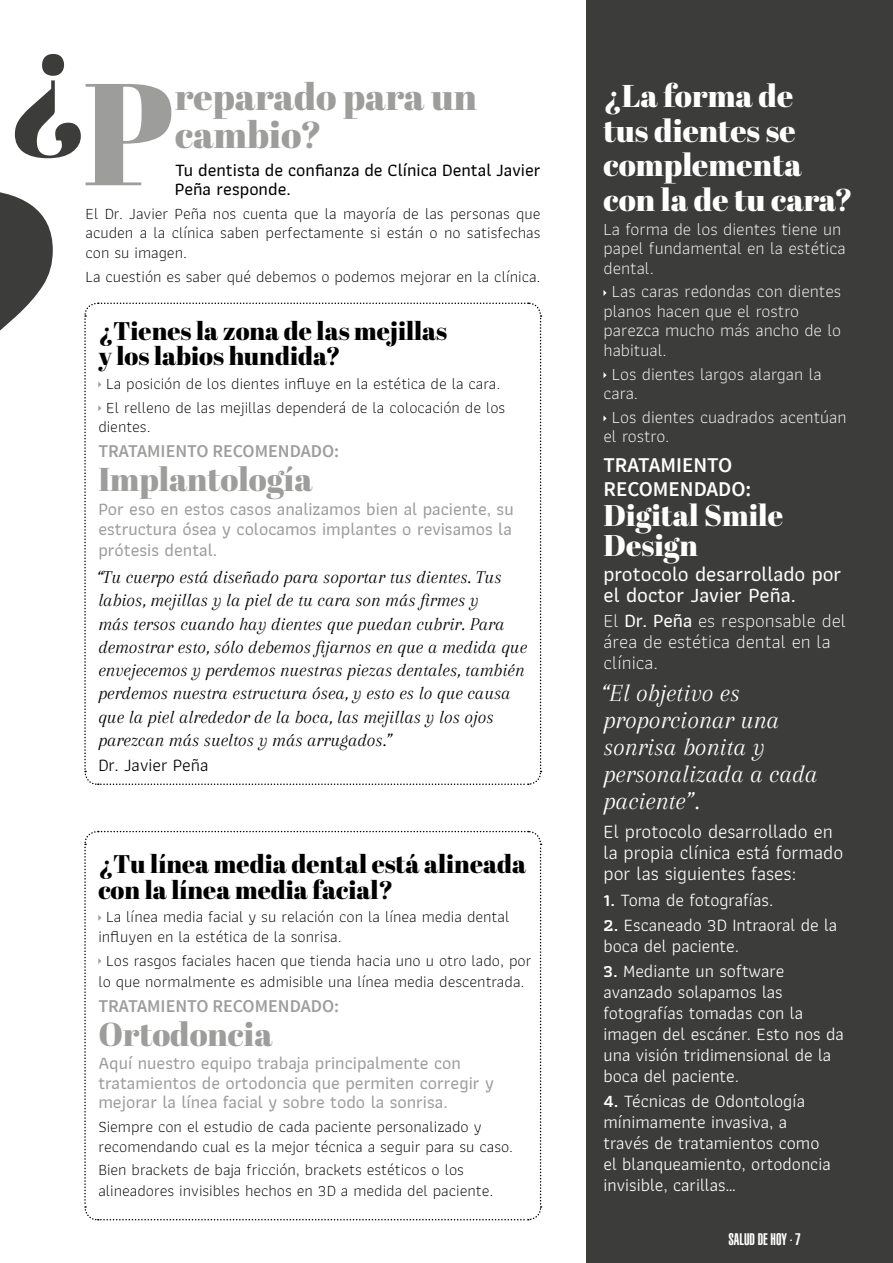
<style>
.page{position:relative;width:893px;height:1263px;background:#fff}
.page>*{position:absolute;margin:0;border:0;box-sizing:border-box;transform-origin:0 0}
.t1{font:144.6px "Abril Fatface";color:#9d9d9c}
.t2{font:37.5px/37.5px "Abril Fatface";color:#9d9d9c}
.t3{font:33px "Abril Fatface";color:#9d9d9c}
.t4{font:31.5px/34.5px "Abril Fatface";color:#fff}
.t5{font:30px/30px "Abril Fatface";color:#fff}
.t6{font:25.5px/25.5px "Abril Fatface";color:#000}
.t7{font:italic 25.5px/27px "Arapey";color:#fff}
.t8{font:500 21px/21px "Athiti";color:#fff}
.t9{font:600 21px/24px "Source Sans Pro";color:#fff}
.t10{font:19.5px/21px "Athiti";color:#fff}
.t11{font:300 19.5px/21px "Athiti";color:#fff}
.t12{font:italic 18.75px/23.2px "Arapey";color:#000}
.t13{font:18px/21px "Athiti";color:#fff}
.t14{font:500 18px/20.2px "Athiti";color:#9d9d9c;text-align:justify}
.t15{font:300 18px/19.5px "Athiti";color:#fff}
.t16{font:500 18px/19.5px "Athiti";color:#000}
.t17{font:600 18px "Source Sans Pro";color:#9d9d9c}
.t18{font:18px "Athiti";color:#000}
.t19{font:300 16.5px/19.5px "Athiti";color:#000}
.t20{font:900 extra-condensed 16.5px "Helvetica";color:#fff}
.s1{font-weight:500}
.s2{font-weight:600}
</style>
<div class="page">
<div style="left:586px;top:0;width:307px;height:1263px;background:#3c3c3b"></div>
<svg style="left:84px;top:302px;width:458px;height:483px"></svg>
<svg style="left:603px;top:290px;width:3px;height:6px"></svg>
<svg style="left:603px;top:372px;width:3px;height:6px"></svg>
<svg style="left:603px;top:415px;width:3px;height:6px"></svg>
<svg style="left:0;top:192px;width:53px;height:139px"></svg>
<svg style="left:84px;top:830px;width:458px;height:391px"></svg>
<svg style="left:15px;top:54px;width:66px;height:104px"></svg>
<h1 class="t1" style="left:83px;top:32px;width:93px">P</h1>
<h2 class="t2" style="left:175px;top:77px;width:303px">reparado para un cambio?</h2>
<p class="t16" style="left:175px;top:160px;width:367px">Tu dentista de confianza de Clínica Dental Javier<br>Peña responde.</p>
<p class="t19" style="left:86px;top:204px;width:456px;text-align:justify">El Dr. Javier Peña nos cuenta que la mayoría de las personas que acuden a la clínica saben perfectamente si están o no satisfechas con su imagen.</p>
<p class="t19" style="left:86px;top:267px;width:456px">La cuestión es saber qué debemos o podemos mejorar en la clínica.</p>
<h3 class="t6" style="left:98px;top:317px;width:350px">¿Tienes la zona de las mejillas y los labios hundida?</h3>
<p class="t19" style="left:106px;top:372px;width:401px;line-height:23.7px">La posición de los dientes influye en la estética de la cara.<br>El relleno de las mejillas dependerá de la colocación de los</p>
<p class="t19" style="left:98px;top:417px;width:54px">dientes.</p>
<p class="t17" style="left:98px;top:440px;width:242px">TRATAMIENTO RECOMENDADO:</p>
<h3 class="t3" style="left:98px;top:456px;width:216px">Implantología</h3>
<p class="t14" style="left:98px;top:499px;width:417px">Por eso en estos casos analizamos bien al paciente, su estructura ósea y colocamos implantes o revisamos la prótesis dental.</p>
<p class="t12" style="left:98px;top:565px;width:430px">“Tu cuerpo está diseñado para soportar tus dientes. Tus labios, mejillas y la piel de tu cara son más firmes y<br>más tersos cuando hay dientes que puedan cubrir. Para demostrar esto, sólo debemos fijarnos en que a medida que envejecemos y perdemos nuestras piezas dentales, también perdemos nuestra estructura ósea, y esto es lo que causa que la piel alrededor de la boca, las mejillas y los ojos parezcan más sueltos y más arrugados.”</p>
<p class="t18" style="left:98px;top:752px;width:112px">Dr. Javier Peña</p>
<h3 class="t6" style="left:98px;top:850px;width:429px">¿Tu línea media dental está alineada con la línea media facial?</h3>
<p class="t19" style="left:98px;top:907px;width:412px;text-indent:8px">La línea media facial y su relación con la línea media dental influyen en la estética de la sonrisa.</p>
<p class="t19" style="left:98px;top:950px;width:435px;line-height:21px;text-align:center">Los rasgos faciales hacen que tienda hacia uno u otro lado, por lo que normalmente es admisible una línea media descentrada.</p>
<p class="t17" style="left:98px;top:994px;width:242px">TRATAMIENTO RECOMENDADO:</p>
<h3 class="t3" style="left:98px;top:1011px;width:176px">Ortodoncia</h3>
<p class="t14" style="left:98px;top:1054px;width:397px;line-height:19.5px;text-align:left">Aquí nuestro equipo trabaja principalmente con tratamientos de ortodoncia que permiten corregir y mejorar la línea facial y sobre todo la sonrisa.</p>
<p class="t19" style="left:98px;top:1117px;width:416px">Siempre con el estudio de cada paciente personalizado y recomendando cual es la mejor técnica a seguir para su caso.</p>
<p class="t19" style="left:98px;top:1159px;width:396px;line-height:21px">Bien brackets de baja fricción, brackets estéticos o los alineadores invisibles hechos en 3D a medida del paciente.</p>
<h3 class="t4" style="left:603px;top:78px;width:251px">¿La forma de<br>tus dientes se complementa con la de tu cara?</h3>
<p class="t15" style="left:603px;top:219px;width:244px">La forma de los dientes tiene un papel fundamental en la estética dental.</p>
<p class="t15" style="left:603px;top:282px;width:239px;text-indent:8px">Las caras redondas con dientes planos hacen que el rostro parezca mucho más ancho de lo habitual.</p>
<p class="t15" style="left:603px;top:364px;width:220px;text-indent:8px">Los dientes largos alargan la cara.</p>
<p class="t15" style="left:603px;top:407px;width:245px;text-indent:8px">Los dientes cuadrados acentúan el rostro.</p>
<p class="t9" style="left:603px;top:453px;width:149px">TRATAMIENTO<br>RECOMENDADO:</p>
<h3 class="t5" style="left:603px;top:499px;width:181px">Digital Smile<br>Design</h3>
<p class="t8" style="left:603px;top:564px;width:239px">protocolo desarrollado por el doctor Javier Peña.</p>
<p class="t11" style="left:603px;top:611px;width:244px">El <span class="s1">Dr. Peña</span> es responsable del área de estética dental en la clínica.</p>
<h3 class="t7" style="left:603px;top:679px;width:216px">“El objetivo es proporcionar una sonrisa bonita y personalizada a cada paciente”.</h3>
<p class="t10" style="left:603px;top:821px;width:241px">El protocolo desarrollado en la propia clínica está formado por las siguientes fases:</p>
<p class="t13" style="left:603px;top:889px;width:171px"><span class="s2">1.</span> Toma de fotografías.</p>
<p class="t13" style="left:603px;top:914px;width:235px"><span class="s2">2.</span> Escaneado 3D Intraoral de la boca del paciente.</p>
<p class="t13" style="left:603px;top:961px;width:242px"><span class="s2">3.</span> Mediante un software avanzado solapamos las fotografías tomadas con la imagen del escáner. Esto nos da una visión tridimensional de la boca del paciente.</p>
<p class="t13" style="left:603px;top:1091px;width:229px"><span class="s2">4.</span> Técnicas de Odontología mínimamente invasiva, a través de tratamientos como el blanqueamiento, ortodoncia invisible, carillas…</p>
<p class="t20" style="left:728px;top:1230px;width:74px">SALUD DE HOY · 7</p>
</div>
